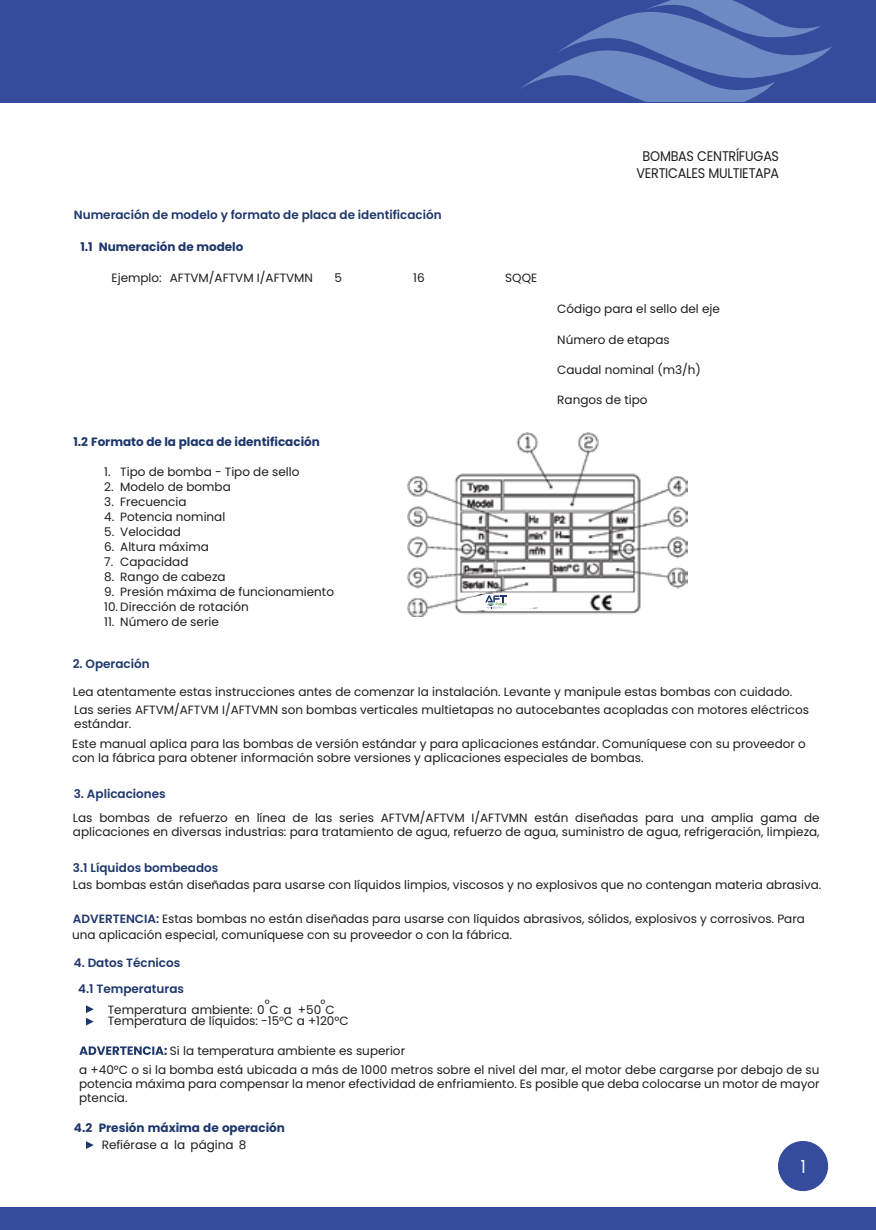
<style>
.page{position:relative;width:876px;height:1230px;background:#fff}
.page>*{position:absolute;margin:0;border:0;box-sizing:border-box;transform-origin:0 0}
.t1{font:18px "Poppins";color:#fff;scale:.85 1}
.t2{font:14px/16.8px "Poppins";letter-spacing:-.02em;color:#201c1c;text-align:center;scale:.91 1}
.t3{font:12px/14.4px "Poppins";color:#201c1c}
.t4{font:600 12px "Poppins";color:#1e376c}
.t5{font:700 12px "Poppins";color:#1e376c}
.s1{font-weight:600;color:#1e376c}
</style>
<div class="page">
<img style="left:407px;top:433px;width:280px;height:184px">
<svg style="left:79px;top:1046px;width:88px;height:9px"></svg>
<div style="left:0;top:0;width:876px;height:102px;background:#354b9b"></div>
<svg style="left:520px;top:0;width:312px;height:102px"></svg>
<div style="left:778px;top:1141px;width:50px;height:50px;background:#354b9b;border-radius:50%"></div>
<div style="left:0;top:1207px;width:876px;height:23px;background:#354b9b"></div>
<svg style="left:86px;top:1005px;width:8px;height:21px"></svg>
<svg style="left:86px;top:1141px;width:8px;height:8px"></svg>
<svg style="left:465px;top:592px;width:79px;height:18px"></svg>
<p class="t4" style="left:74px;top:207px;width:369px">Numeración de modelo y formato de placa de identificación</p>
<p class="t5" style="left:80px;top:240px;width:165px">1.1 Numeración de modelo</p>
<p class="t3" style="left:112px;top:270px;width:203px">Ejemplo: AFTVM/AFTVM I/AFTVMN</p>
<p class="t3" style="left:334px;top:271px;width:9px">5</p>
<p class="t3" style="left:413px;top:271px;width:13px">16</p>
<p class="t3" style="left:505px;top:271px;width:34px">SQQE</p>
<p class="t5" style="left:73px;top:435px;width:248px">1.2 Formato de la placa de identificación</p>
<p class="t3" style="left:104px;top:465px;width:197px">1. Tipo de bomba - Tipo de sello</p>
<p class="t3" style="left:104px;top:480px;width:128px">2. Modelo de bomba</p>
<p class="t3" style="left:104px;top:495px;width:84px">3. Frecuencia</p>
<p class="t3" style="left:104px;top:510px;width:123px">4. Potencia nominal</p>
<p class="t3" style="left:104px;top:525px;width:78px">5. Velocidad</p>
<p class="t3" style="left:104px;top:540px;width:106px">6. Altura máxima</p>
<p class="t3" style="left:104px;top:555px;width:86px">7. Capacidad</p>
<p class="t3" style="left:104px;top:570px;width:123px">8. Rango de cabeza</p>
<p class="t3" style="left:104px;top:585px;width:231px">9. Presión máxima de funcionamiento</p>
<p class="t3" style="left:104px;top:600px;width:146px">10. Dirección de rotación</p>
<p class="t3" style="left:104px;top:615px;width:116px">11. Número de serie</p>
<p class="t2" style="left:637px;top:148px;width:158px">BOMBAS CENTRÍFUGAS<br>VERTICALES MULTIETAPA</p>
<p class="t3" style="left:557px;top:302px;width:164px">Código para el sello del eje</p>
<p class="t3" style="left:557px;top:332px;width:114px">Número de etapas</p>
<p class="t3" style="left:557px;top:363px;width:145px">Caudal nominal (m3/h)</p>
<p class="t3" style="left:557px;top:393px;width:92px">Rangos de tipo</p>
<p class="t4" style="left:73px;top:657px;width:78px">2. Operación</p>
<p class="t3" style="left:73px;top:683px;width:738px;line-height:18px">Lea atentamente estas instrucciones antes de comenzar la instalación. Levante y manipule estas bombas con cuidado.<br>Las series AFTVM/AFTVM I/AFTVMN son bombas verticales multietapas no autocebantes acopladas con motores eléctricos</p>
<p class="t3" style="left:72px;top:714px;width:735px;line-height:19.6px">estándar.<br>Este manual aplica para las bombas de versión estándar y para aplicaciones estándar. Comuníquese con su proveedor o</p>
<p class="t3" style="left:72px;top:751px;width:573px">con la fábrica para obtener información sobre versiones y aplicaciones especiales de bombas.</p>
<p class="t4" style="left:74px;top:787px;width:94px">3. Aplicaciones</p>
<p class="t3" style="left:73px;top:810px;width:748px">Las bombas de refuerzo en línea de las series AFTVM/AFTVM I/AFTVMN están diseñadas para una amplia gama de aplicaciones en diversas industrias: para tratamiento de agua, refuerzo de agua, suministro de agua, refrigeración, limpieza,</p>
<p class="t4" style="left:73px;top:861px;width:147px">3.1 Líquidos bombeados</p>
<p class="t3" style="left:73px;top:878px;width:750px">Las bombas están diseñadas para usarse con líquidos limpios, viscosos y no explosivos que no contengan materia abrasiva.</p>
<p class="t3" style="left:72px;top:910px;width:734px;line-height:16.8px"><span class="s1">ADVERTENCIA:</span> Estas bombas no están diseñadas para usarse con líquidos abrasivos, sólidos, explosivos y corrosivos. Para una aplicación especial, comuníquese con su proveedor o con la fábrica.</p>
<p class="t4" style="left:74px;top:956px;width:108px">4. Datos Técnicos</p>
<p class="t4" style="left:78px;top:982px;width:107px">4.1 Temperaturas</p>
<p class="t3" style="left:108px;top:1004px;width:242px;line-height:11.4px">Temperatura ambiente: 0°C a +50°C<br>Temperatura de líquidos: -15°C a +120°C</p>
<p class="t3" style="left:79px;top:1041px;width:742px;line-height:18.8px;text-indent:91px">Si la temperatura ambiente es superior<br>a +40°C o si la bomba está ubicada a más de 1000 metros sobre el nivel del mar, el motor debe cargarse por debajo de su</p>
<p class="t3" style="left:79px;top:1077px;width:742px">potencia máxima para compensar la menor efectividad de enfriamiento. Es posible que deba colocarse un motor de mayor ptencia.</p>
<p class="t5" style="left:74px;top:1121px;width:213px">4.2 Presión máxima de operación</p>
<p class="t3" style="left:102px;top:1138px;width:146px">Refiérase a la página 8</p>
<h1 class="t1" style="left:801px;top:1156px;width:7px">1</h1>
</div>
